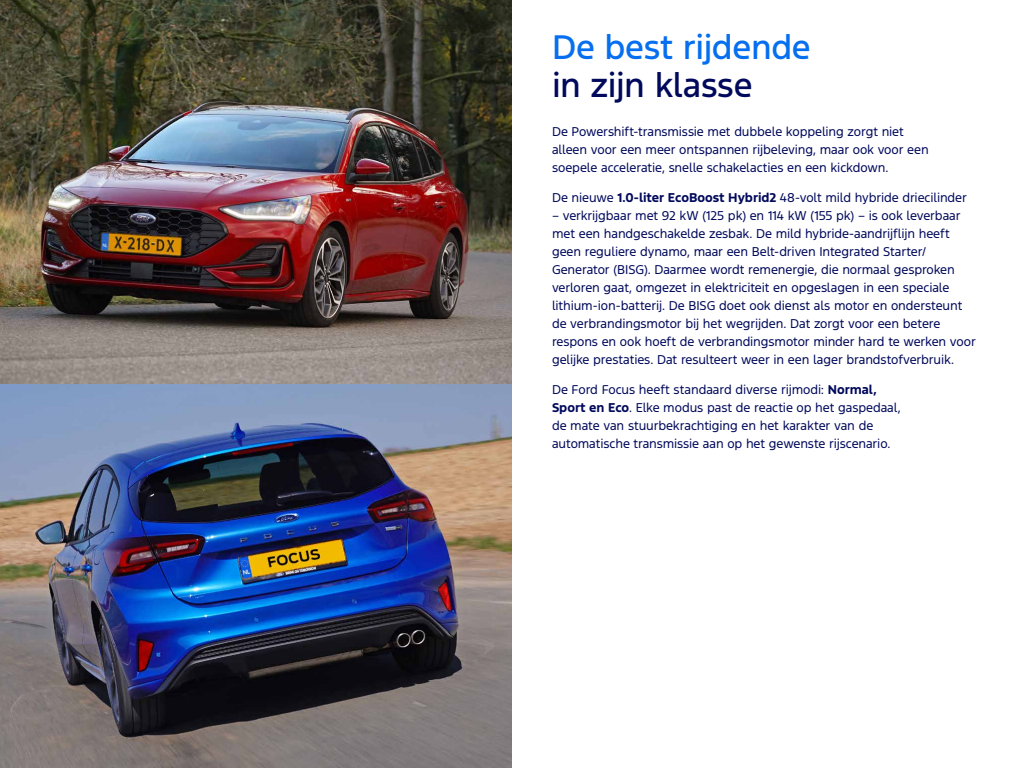
<style>
.page{position:relative;width:1024px;height:768px;background:#fff}
.page>*{position:absolute;margin:0;border:0;box-sizing:border-box;transform-origin:0 0}
.t1{font:500 32px "Ford F1";letter-spacing:-.01em;color:#066fef}
.t2{font:500 32px "Ford F1";letter-spacing:-.01em;color:#00095b}
.t3{font:12px/18px "Ford F1";letter-spacing:-.01em;color:#00095b}
.s1{font-weight:700}
</style>
<div class="page">
<img style="left:0;top:0;width:512px;height:384px">
<img style="left:0;top:384px;width:512px;height:384px">
<h1 class="t1" style="left:552px;top:25px;width:260px">De best rijdende</h1>
<h1 class="t2" style="left:552px;top:63px;width:202px">in zijn klasse</h1>
<p class="t3" style="left:552px;top:124px;width:378px">De Powershift-transmissie met dubbele koppeling zorgt niet alleen voor een meer ontspannen rijbeleving, maar ook voor een soepele acceleratie, snelle schakelacties en een kickdown.</p>
<p class="t3" style="left:552px;top:190px;width:416px">De nieuwe <span class="s1">1.0-liter EcoBoost Hybrid2</span> 48-volt mild hybride driecilinder</p>
<p class="t3" style="left:552px;top:208px;width:425px">– verkrijgbaar met 92 kW (125 pk) en 114 kW (155 pk) – is ook leverbaar met een handgeschakelde zesbak. De mild hybride-aandrijflijn heeft geen reguliere dynamo, maar een Belt-driven Integrated Starter/ Generator (BISG). Daarmee wordt remenergie, die normaal gesproken verloren gaat, omgezet in elektriciteit en opgeslagen in een speciale lithium-ion-batterij. De BISG doet ook dienst als motor en ondersteunt de verbrandingsmotor bij het wegrijden. Dat zorgt voor een betere respons en ook hoeft de verbrandingsmotor minder hard te werken voor gelijke prestaties. Dat resulteert weer in een lager brandstofverbruik.</p>
<p class="t3" style="left:552px;top:382px;width:350px">De Ford Focus heeft standaard diverse rijmodi: <span class="s1">Normal, Sport en Eco</span>. Elke modus past de reactie op het gaspedaal, de mate van stuurbekrachtiging en het karakter van de automatische transmissie aan op het gewenste rijscenario.</p>
</div>
